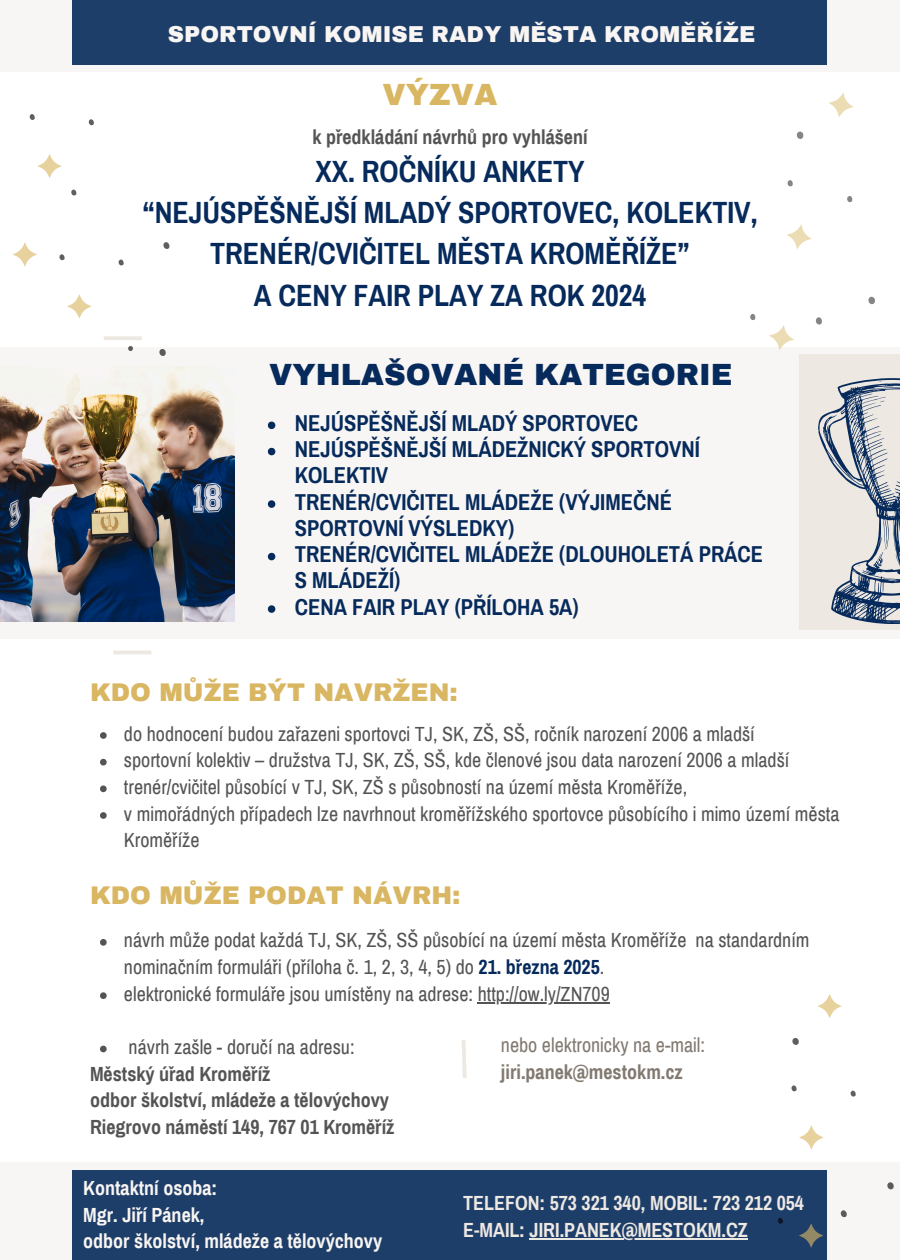
<style>
.page{position:relative;width:900px;height:1260px;background:#fff}
.page>*{position:absolute;margin:0;border:0;box-sizing:border-box;transform-origin:0 0}
.t1{font:700 30px/41.2px "Archivo Narrow";color:#062a5b;text-align:center}
.t2{font:900 30px "Archivo";color:#062a5b}
.t3{font:900 30px "Archivo";color:#d9b662}
.t4{font:900 25px "Archivo";color:#d9b662}
.t5{font:700 22.5px/26.2px "Archivo Narrow";color:#062a5b}
.t6{font:900 22.5px "Archivo";color:#f8f5f2}
.t7{font:20px/26.8px "Archivo Narrow";color:#545454}
.t8{font:700 20px "Archivo Narrow";color:#545454}
.t9{font:700 20px "Archivo Narrow";color:#f8f5f2}
.t10{font:700 20px/26.8px "Archivo Narrow";color:#ede8e2}
.t11{font:20px/26.8px "Archivo Narrow";color:#827970}
.s1{font-weight:700;color:#062a5b}
.s2{font-weight:700}
</style>
<div class="page">
<div style="left:0;top:348px;width:900px;height:291px;background:#f8f6f4"></div>
<img style="left:0;top:366px;width:234px;height:255px">
<div style="left:800px;top:354px;width:100px;height:276px;background:#ede8e2"></div>
<div style="left:0;top:0;width:900px;height:72px;background:#f8f6f4"></div>
<div style="left:73px;top:0;width:754px;height:65px;background:#1e3e6a"></div>
<svg style="left:100px;top:939px;width:7px;height:7px"></svg>
<svg style="left:100px;top:992px;width:7px;height:7px"></svg>
<hr style="left:478px;top:1002px;width:132px;height:2px;background:#545454">
<svg style="left:100px;top:1046px;width:7px;height:6px"></svg>
<div style="left:0;top:1162px;width:900px;height:98px;background:#f8f6f4"></div>
<div style="left:73px;top:1170px;width:754px;height:90px;background:#1e3e6a"></div>
<hr style="left:113px;top:651px;width:38px;height:3px;background:#ede8e2">
<hr style="left:104px;top:336px;width:38px;height:4px;background:#ede8e2">
<svg style="left:462px;top:1040px;width:5px;height:38px"></svg>
<svg style="left:818px;top:378px;width:82px;height:245px"></svg>
<svg style="left:37px;top:154px;width:25px;height:24px"></svg>
<div style="left:159px;top:349px;width:7px;height:7px;background:#5c5b5a;border-radius:3px"></div>
<svg style="left:13px;top:242px;width:24px;height:25px"></svg>
<svg style="left:163px;top:242px;width:7px;height:7px"></svg>
<svg style="left:71px;top:189px;width:6px;height:7px"></svg>
<svg style="left:29px;top:114px;width:6px;height:6px"></svg>
<svg style="left:89px;top:119px;width:5px;height:6px"></svg>
<svg style="left:67px;top:294px;width:25px;height:25px"></svg>
<svg style="left:59px;top:254px;width:6px;height:6px"></svg>
<svg style="left:118px;top:259px;width:6px;height:7px"></svg>
<svg style="left:128px;top:346px;width:5px;height:5px"></svg>
<svg style="left:268px;top:422px;width:7px;height:7px"></svg>
<svg style="left:268px;top:448px;width:7px;height:7px"></svg>
<svg style="left:268px;top:500px;width:7px;height:8px"></svg>
<svg style="left:268px;top:553px;width:7px;height:7px"></svg>
<svg style="left:268px;top:605px;width:7px;height:8px"></svg>
<hr style="left:530px;top:1238px;width:218px;height:2px;background:#ede8e2">
<svg style="left:100px;top:732px;width:7px;height:7px"></svg>
<svg style="left:100px;top:759px;width:7px;height:7px"></svg>
<svg style="left:100px;top:786px;width:7px;height:6px"></svg>
<svg style="left:100px;top:812px;width:7px;height:7px"></svg>
<svg style="left:829px;top:93px;width:24px;height:24px"></svg>
<svg style="left:767px;top:325px;width:29px;height:25px"></svg>
<svg style="left:796px;top:131px;width:8px;height:8px"></svg>
<svg style="left:868px;top:296px;width:7px;height:9px"></svg>
<svg style="left:815px;top:317px;width:7px;height:8px"></svg>
<svg style="left:750px;top:313px;width:6px;height:8px"></svg>
<svg style="left:787px;top:224px;width:25px;height:25px"></svg>
<svg style="left:787px;top:180px;width:6px;height:7px"></svg>
<svg style="left:847px;top:196px;width:6px;height:7px"></svg>
<svg style="left:817px;top:994px;width:25px;height:24px"></svg>
<svg style="left:799px;top:1223px;width:24px;height:25px"></svg>
<div style="left:792px;top:1038px;width:7px;height:7px;background:#5f5f5f;border-radius:3px"></div>
<svg style="left:887px;top:1182px;width:7px;height:8px"></svg>
<svg style="left:841px;top:1210px;width:6px;height:7px"></svg>
<svg style="left:778px;top:1218px;width:5px;height:6px"></svg>
<svg style="left:799px;top:1125px;width:25px;height:25px"></svg>
<svg style="left:791px;top:1085px;width:6px;height:6px"></svg>
<svg style="left:850px;top:1091px;width:6px;height:6px"></svg>
<p class="t6" style="left:168px;top:22px;width:589px">SPORTOVNÍ KOMISE RADY MĚSTA KROMĚŘÍŽE</p>
<h1 class="t3" style="left:383px;top:79px;width:117px">VÝZVA</h1>
<p class="t8" style="left:312px;top:127px;width:277px">k předkládání návrhů pro vyhlášení</p>
<h2 class="t1" style="left:142px;top:151px;width:617px">XX. ROČNÍKU ANKETY<br>“NEJÚSPĚŠNĚJŠÍ MLADÝ SPORTOVEC, KOLEKTIV,<br>TRENÉR/CVIČITEL MĚSTA KROMĚŘÍŽE”<br>A CENY FAIR PLAY ZA ROK 2024</h2>
<p class="t2" style="left:269px;top:359px;width:465px">VYHLAŠOVANÉ KATEGORIE</p>
<p class="t5" style="left:295px;top:410px;width:345px">NEJÚSPĚŠNĚJŠÍ MLADÝ SPORTOVEC</p>
<p class="t5" style="left:295px;top:437px;width:406px">NEJÚSPĚŠNĚJŠÍ MLÁDEŽNICKÝ SPORTOVNÍ<br>KOLEKTIV</p>
<p class="t5" style="left:295px;top:489px;width:379px">TRENÉR/CVIČITEL MLÁDEŽE (VÝJIMEČNÉ<br>SPORTOVNÍ VÝSLEDKY)</p>
<p class="t5" style="left:295px;top:542px;width:470px">TRENÉR/CVIČITEL MLÁDEŽE (DLOUHOLETÁ PRÁCE<br>S MLÁDEŽÍ)</p>
<p class="t5" style="left:295px;top:594px;width:285px">CENA FAIR PLAY (PŘÍLOHA 5A)</p>
<p class="t4" style="left:90px;top:679px;width:369px">KDO MŮŽE BÝT NAVRŽEN:</p>
<p class="t7" style="left:124px;top:720px;width:632px">do hodnocení budou zařazeni sportovci TJ, SK, ZŠ, SŠ, ročník narození 2006 a mladší</p>
<h3 class="t7" style="left:124px;top:747px;width:667px">sportovní kolektiv – družstva TJ, SK, ZŠ, SŠ, kde členové jsou data narození 2006 a mladší</h3>
<p class="t7" style="left:124px;top:774px;width:565px">trenér/cvičitel působící v TJ, SK, ZŠ s působností na území města Kroměříže,</p>
<p class="t7" style="left:124px;top:800px;width:717px">v mimořádných případech lze navrhnout kroměřížského sportovce působícího i mimo území města<br>Kroměříže</p>
<p class="t4" style="left:90px;top:882px;width:372px">KDO MŮŽE PODAT NÁVRH:</p>
<h5 class="t7" style="left:124px;top:927px;width:687px">návrh může podat každá TJ, SK, ZŠ, SŠ působící na území města Kroměříže na standardním nominačním formuláři (příloha č. 1, 2, 3, 4, 5) do <span class="s1">21. března 2025</span>.</h5>
<h2 class="t7" style="left:124px;top:981px;width:487px">elektronické formuláře jsou umístěny na adrese: http://ow.ly/ZN709</h2>
<p class="t7" style="left:90px;top:1034px;width:266px;text-indent:39px">návrh zašle - doručí na adresu:<br><span class="s2">Městský úřad Kroměříž</span></p>
<p class="t8" style="left:90px;top:1090px;width:300px">odbor školství, mládeže a tělovýchovy</p>
<p class="t8" style="left:90px;top:1116px;width:306px">Riegrovo náměstí 149, 767 01 Kroměříž</p>
<p class="t11" style="left:501px;top:1032px;width:206px">nebo elektronicky na e-mail: <span class="s2">jiri.panek@mestokm.cz</span></p>
<p class="t9" style="left:83px;top:1177px;width:135px">Kontaktní osoba:</p>
<p class="t9" style="left:83px;top:1204px;width:123px">Mgr. Jiří Pánek,</p>
<p class="t9" style="left:83px;top:1231px;width:300px">odbor školství, mládeže a tělovýchovy</p>
<p class="t10" style="left:463px;top:1190px;width:342px">TELEFON: 573 321 340, MOBIL: 723 212 054<br>E-MAIL: JIRI.PANEK@MESTOKM.CZ</p>
</div>
